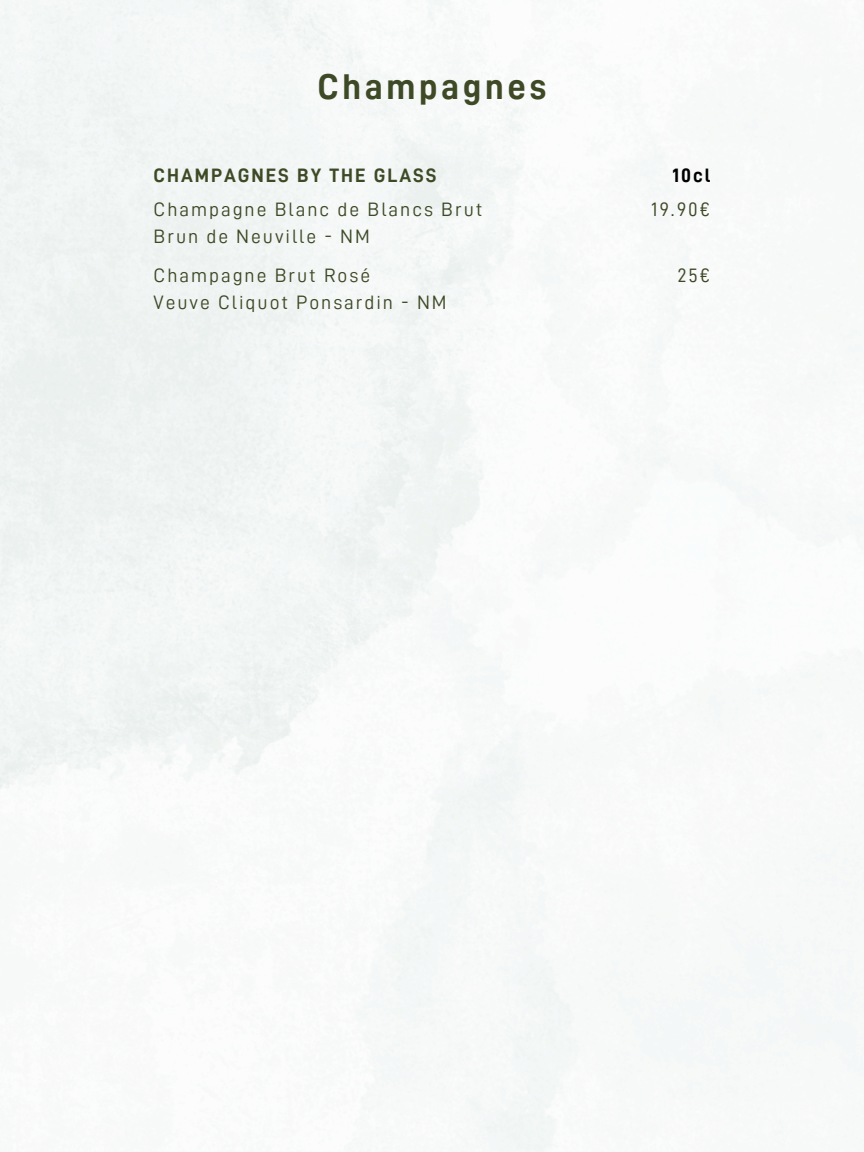
<style>
.page{position:relative;width:864px;height:1152px;background:#fff}
.page>*{position:absolute;margin:0;border:0;box-sizing:border-box;transform-origin:0 0}
.t1{font:36px "D DIN Bold";letter-spacing:.1em;color:#3e4926}
.t2{font:19.5px "D DIN";letter-spacing:.1em;color:#3e4926}
.t3{font:19.5px "D DIN Bold";letter-spacing:.1em;color:#3e4926}
.t4{font:19.5px "D DIN Bold";color:#000}
</style>
<div class="page">
<p class="t1" style="left:317px;top:69px;width:231px">Champagnes</p>
<p class="t3" style="left:154px;top:166px;width:284px">CHAMPAGNES BY THE GLASS</p>
<p class="t4" style="left:672px;top:166px;width:40px">10cl</p>
<p class="t2" style="left:154px;top:199px;width:330px">Champagne Blanc de Blancs Brut</p>
<h1 class="t2" style="left:154px;top:226px;width:218px">Brun de Neuville - NM</h1>
<h2 class="t2" style="left:651px;top:199px;width:61px">19.90€</h2>
<p class="t2" style="left:154px;top:266px;width:218px">Champagne Brut Rosé</p>
<p class="t2" style="left:154px;top:293px;width:294px">Veuve Cliquot Ponsardin - NM</p>
<h3 class="t2" style="left:677px;top:266px;width:35px">25€</h3>
</div>
